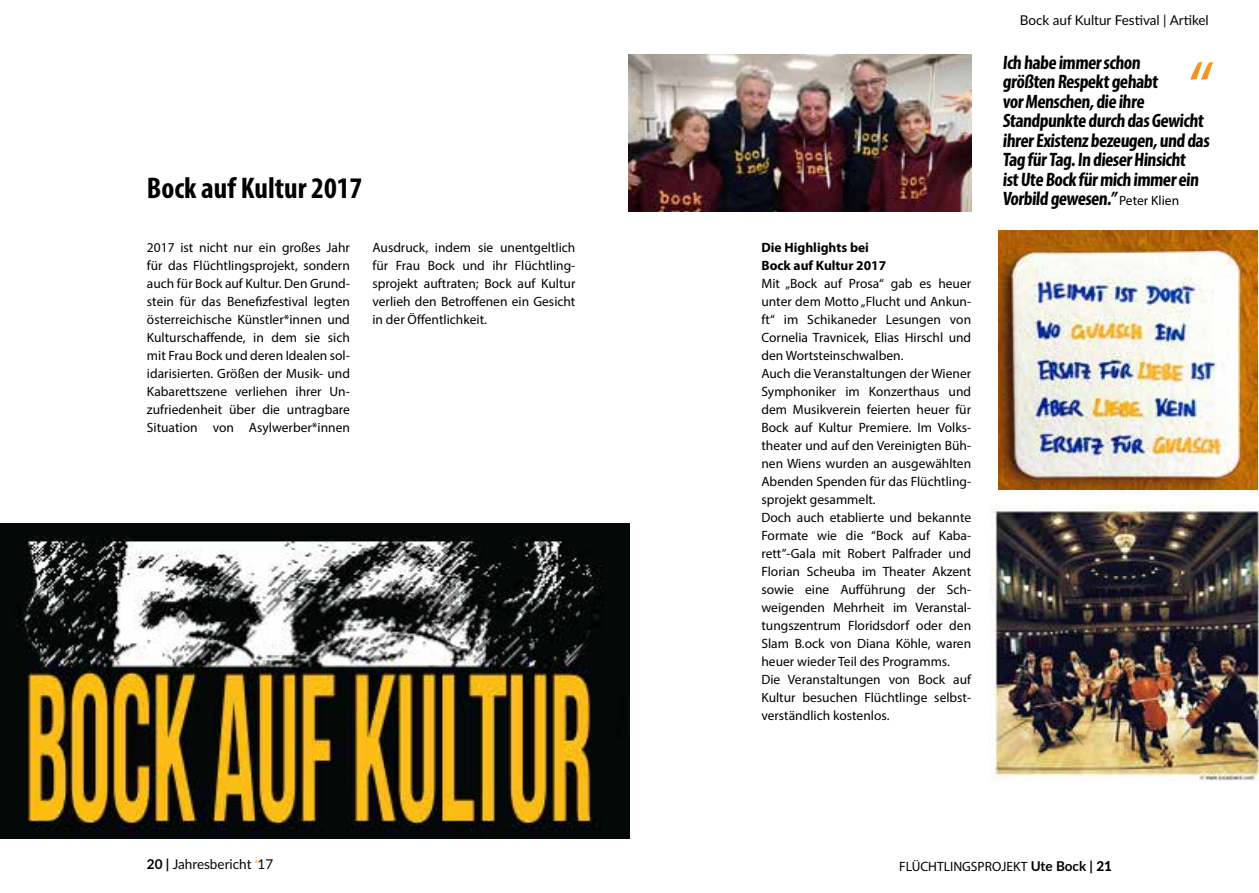
<style>
.page{position:relative;width:1259px;height:893px;background:#fff}
.page>*{position:absolute;margin:0;border:0;box-sizing:border-box;transform-origin:0 0}
.t1{font:72px "Myriad Pro";color:#f7941e}
.t2{font:700 condensed 30px "Myriad Pro";color:#000}
.t3{font:700 condensed 19.5px/19.5px "Myriad Pro";color:#000}
.t4{font:13.5px/18px "Myriad Pro";color:#000;text-align:justify}
.t5{font:13.5px "Lato";color:#000}
.t6{font:700 13.5px/18px "Myriad Pro";color:#000}
.s1{font-weight:400;font-stretch:normal;font-size:13.5px}
.s2{font-weight:700}
.s3{font-family:"Myriad Pro";color:#f7941e}
.s4{font-family:"Lato";font-weight:700}
.s5{font-family:"Lato";font-weight:800}
</style>
<div class="page">
<img style="left:989px;top:505px;width:270px;height:275px">
<img style="left:998px;top:230px;width:259px;height:259px">
<img style="left:628px;top:54px;width:343px;height:157px">
<img style="left:0;top:523px;width:629px;height:316px">
<h2 class="t2" style="left:147px;top:169px;width:217px">Bock auf Kultur 2017</h2>
<p class="t4" style="left:147px;top:238px;width:204px">2017 ist nicht nur ein großes Jahr für das Flüchtlingsprojekt, sondern auch für Bock auf Kultur. Den Grund&shy;stein für das Benefizfestival legten österreichische Künstler*innen und Kulturschaffende, in dem sie sich mit Frau Bock und deren Idealen sol&shy;idarisierten. Größen der Musik- und Kabarettszene verliehen ihrer Un&shy;zufriedenheit über die untragbare Situation von Asylwerber*innen</p>
<p class="t4" style="left:372px;top:238px;width:204px">Ausdruck, indem sie unentgeltlich für Frau Bock und ihr Flüchtling&shy;sprojekt auftraten; Bock auf Kultur verlieh den Betroffenen ein Gesicht in der Öffentlichkeit.</p>
<p class="t6" style="left:761px;top:238px;width:126px">Die Highlights bei<br>Bock auf Kultur 2017</p>
<p class="t4" style="left:761px;top:274px;width:211px;text-align:left">Mit „Bock auf Prosa“ gab es heuer unter dem Motto „Flucht und Ankun&shy;ft“ im Schikaneder Lesungen von Cornelia Travnicek, Elias Hirschl und den Wortsteinschwalben.<br>Auch die Veranstaltungen der Wiener Symphoniker im Konzerthaus und dem Musikverein feierten heuer für Bock auf Kultur Premiere. Im Volks&shy;theater und auf den Vereinigten Büh&shy;nen Wiens wurden an ausgewählten Abenden Spenden für das Flüchtling&shy;sprojekt gesammelt.<br>Doch auch etablierte und bekannte Formate wie die “Bock auf Kaba&shy;rett”-Gala mit Robert Palfrader und Florian Scheuba im Theater Akzent sowie eine Aufführung der Sch&shy;weigenden Mehrheit im Veranstal&shy;tungszentrum Floridsdorf oder den Slam B.ock von Diana Köhle, waren heuer wieder Teil des Programms.<br>Die Veranstaltungen von Bock auf Kultur besuchen Flüchtlinge selbst&shy;verständlich kostenlos.</p>
<p class="t5" style="left:1019px;top:11px;width:191px">Bock auf Kultur Festival | Artikel</p>
<h3 class="t3" style="left:1002px;top:52px;width:210px">Ich habe immer schon<br>größten Respekt gehabt<br>vor Menschen,die ihre<br>Standpunkte durch das Gewicht ihrer Existenz bezeugen,und das<br>Tag für Tag.In dieser Hinsicht<br>ist Ute Bock für mich immer ein<br>Vorbild gewesen.” <span class="s1">Peter Klien</span></h3>
<h1 class="t1" style="left:1185px;top:43px;width:35px">“</h1>
<p class="t5" style="left:147px;top:854px;width:128px"><span class="s2">20 |</span> Jahresbericht <span class="s3">‘</span>17</p>
<p class="t4" style="left:899px;top:857px;width:214px">FLÜCHTLINGSPROJEKT <span class="s4">Ute Bock |</span> <span class="s5">21</span></p>
</div>
